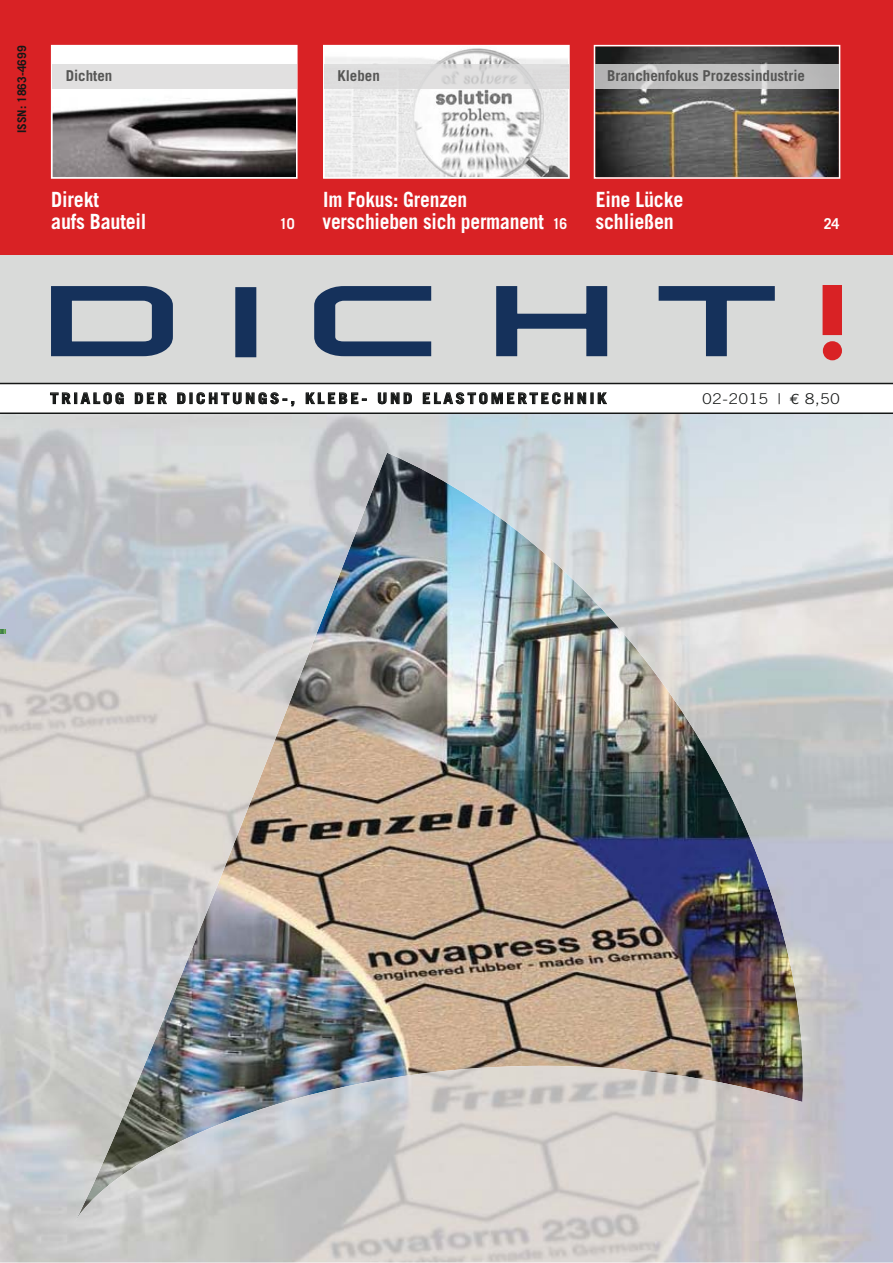
<style>
.page{position:relative;width:893px;height:1263px;background:#fff}
.page>*{position:absolute;margin:0;border:0;box-sizing:border-box;transform-origin:0 0}
.t1{font:700 21px/22.5px "Trade Gothic LT Std";letter-spacing:-.01em;color:#fff;scale:.93 1}
.t2{font:700 21px/22.5px "Trade Gothic LT Std";letter-spacing:-.01em;color:#fff;scale:.95 1}
.t3{font:700 15px "Trade Gothic LT Std";color:#565655}
.t4{font:700 15px "Trade Gothic LT Std";color:#fff;scale:.95 1}
.t5{font:700 14.85px "Trade Gothic LT Std";letter-spacing:.175em;color:#151716;scale:1.11 1}
.t6{font:300 14.85px "Trade Gothic LT Std";letter-spacing:.05em;color:#151716;scale:1.11 1}
.t7{font:700 12px "Trade Gothic LT Std";color:#151716}
.s1{font-size:15px}
.s2{font-family:"Euro Mono";font-weight:400}
</style>
<div class="page">
<img style="left:0;top:414px;width:892px;height:849px">
<div style="left:0;top:0;width:892px;height:262px;background:#d92225"></div>
<div style="left:0;top:255px;width:892px;height:128px;background:#d9dad9"></div>
<svg style="left:0;top:629px;width:6px;height:5px"></svg>
<svg style="left:51px;top:45px;width:246px;height:134px;background:#9c999a"></svg>
<div style="left:52px;top:64px;width:244px;height:25px;background:#e1e0e0"></div>
<svg style="left:0;top:383px;width:892px;height:31px"></svg>
<img style="left:593px;top:45px;width:247px;height:134px">
<svg style="left:51px;top:286px;width:122px;height:71px"></svg>
<svg style="left:314px;top:286px;width:118px;height:71px"></svg>
<svg style="left:496px;top:286px;width:112px;height:71px"></svg>
<svg style="left:658px;top:286px;width:117px;height:71px"></svg>
<div style="left:823px;top:286px;width:17px;height:48px;background:#d92225"></div>
<div style="left:822px;top:285px;width:20px;height:50px;border:3px solid #d92225"></div>
<svg style="left:822px;top:341px;width:20px;height:20px"></svg>
<div style="left:236px;top:288px;width:19px;height:68px;background:#15315b"></div>
<div style="left:235px;top:287px;width:21px;height:70px;border:3px solid #15315b"></div>
<img style="left:595px;top:64px;width:243px;height:25px">
<svg style="left:323px;top:45px;width:246px;height:134px;background:#e7e6e6"></svg>
<img style="left:324px;top:64px;width:244px;height:25px">
<p class="t7" style="left:18px;top:133px;width:89px;rotate:-90deg">ISSN: 1863-4699</p>
<p class="t3" style="left:66px;top:70px;width:48px">Dichten</p>
<h1 class="t2" style="left:51px;top:190px;width:102px">Direkt<br>aufs Bauteil</h1>
<p class="t3" style="left:337px;top:70px;width:44px">Kleben</p>
<p class="t3" style="left:607px;top:70px;width:200px">Branchenfokus Prozessindustrie</p>
<p class="t4" style="left:280px;top:218px;width:17px">10</p>
<h1 class="t1" style="left:322px;top:190px;width:264px">Im Fokus: Grenzen verschieben sich permanent <span class="s1">16</span></h1>
<h1 class="t2" style="left:595px;top:190px;width:94px">Eine Lücke schließen</h1>
<p class="t4" style="left:823px;top:218px;width:18px">24</p>
<p class="t5" style="left:50px;top:393px;width:502px">TRIALOG DER DICHTUNGS-, KLEBE- UND ELASTOMERTECHNIK</p>
<p class="t6" style="left:702px;top:393px;width:125px">02-2015 | <span class="s2">€</span> 8,50</p>
</div>
